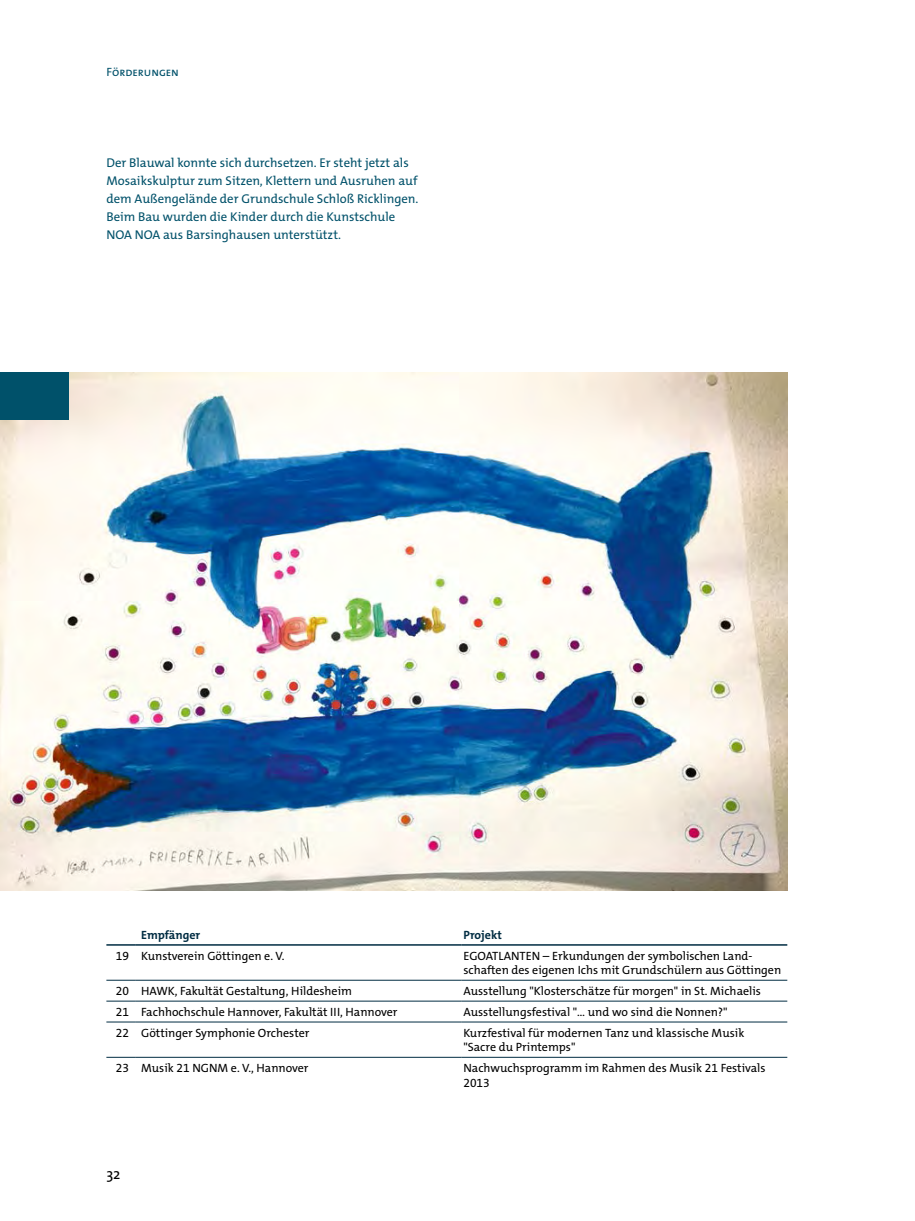
<style>
.page{position:relative;width:915px;height:1221px;background:#fff}
.page>*{position:absolute;margin:0;border:0;box-sizing:border-box;transform-origin:0 0}
.t1{font:15px "The Mix Os F";color:#000}
.Bildtext{font:12.75px/18px "The Mix Os F";color:#00516a}
.Tabellentext{font:12px/14.4px "The Mix Os F";color:#000}
.Tabellentext-2{font:700 12px "The Mix Os F";color:#002c42}
.t2{font:12px "The Mix Os F";letter-spacing:-.005em;color:#00516a}
.Ziffer{font:12px "The Mix Os F";color:#000}
</style>
<div class="page">
<svg style="left:106px;top:944px;width:29px;height:1px"></svg>
<hr style="left:135px;top:944px;width:326px;height:1px;background:#002c42">
<hr style="left:461px;top:944px;width:326px;height:1px;background:#002c42">
<svg style="left:106px;top:979px;width:29px;height:1px"></svg>
<svg style="left:106px;top:1000px;width:29px;height:1px"></svg>
<svg style="left:106px;top:1021px;width:29px;height:1px"></svg>
<svg style="left:106px;top:1056px;width:29px;height:1px"></svg>
<hr style="left:135px;top:979px;width:326px;height:1px;background:#002c42">
<hr style="left:135px;top:1000px;width:326px;height:1px;background:#002c42">
<hr style="left:135px;top:1021px;width:326px;height:1px;background:#002c42">
<hr style="left:135px;top:1056px;width:326px;height:1px;background:#002c42">
<hr style="left:461px;top:979px;width:326px;height:1px;background:#002c42">
<hr style="left:461px;top:1000px;width:326px;height:1px;background:#002c42">
<hr style="left:461px;top:1021px;width:326px;height:1px;background:#002c42">
<hr style="left:461px;top:1056px;width:326px;height:1px;background:#002c42">
<img style="left:0;top:372px;width:787px;height:518px">
<div style="left:0;top:372px;width:69px;height:48px;background:#00516a"></div>
<p class="t2" style="left:106px;top:65px;width:74px">Förderungen</p>
<p class="Bildtext" style="left:106px;top:153px;width:313px">Der Blauwal konnte sich durchsetzen. Er steht jetzt als Mosaikskulptur zum Sitzen, Klettern und Ausruhen auf dem Außengelände der Grundschule Schloß Ricklingen.<br>Beim Bau wurden die Kinder durch die Kunstschule NOA NOA aus Barsinghausen unterstützt.</p>
<p class="Tabellentext-2" style="left:141px;top:927px;width:60px">Empfänger</p>
<p class="Tabellentext-2" style="left:463px;top:927px;width:40px">Projekt</p>
<p class="Ziffer" style="left:116px;top:948px;width:15px">19</p>
<p class="Tabellentext" style="left:141px;top:948px;width:145px">Kunstverein Göttingen e. V.</p>
<p class="Tabellentext" style="left:463px;top:948px;width:319px">EGOATLANTEN – Erkundungen der symbolischen Land&shy;schaften des eigenen Ichs mit Grundschülern aus Göttingen</p>
<p class="Ziffer" style="left:116px;top:983px;width:15px">20</p>
<p class="Tabellentext" style="left:141px;top:983px;width:212px">HAWK, Fakultät Gestaltung, Hildesheim</p>
<p class="Tabellentext" style="left:463px;top:983px;width:299px">Ausstellung "Klosterschätze für morgen" in St. Michaelis</p>
<p class="Ziffer" style="left:116px;top:1004px;width:15px">21</p>
<p class="Tabellentext" style="left:141px;top:1004px;width:258px">Fachhochschule Hannover, Fakultät III, Hannover</p>
<p class="Tabellentext" style="left:463px;top:1004px;width:266px">Ausstellungsfestival "... und wo sind die Nonnen?"</p>
<p class="Ziffer" style="left:116px;top:1025px;width:15px">22</p>
<p class="Tabellentext" style="left:141px;top:1025px;width:170px">Göttinger Symphonie Orchester</p>
<p class="Tabellentext" style="left:463px;top:1025px;width:282px">Kurzfestival für modernen Tanz und klassische Musik "Sacre du Printemps"</p>
<p class="Ziffer" style="left:116px;top:1060px;width:15px">23</p>
<p class="Tabellentext" style="left:141px;top:1060px;width:169px">Musik 21 NGNM e. V., Hannover</p>
<p class="Tabellentext" style="left:463px;top:1060px;width:303px">Nachwuchsprogramm im Rahmen des Musik 21 Festivals<br>2013</p>
<p class="t1" style="left:106px;top:1164px;width:16px">32</p>
</div>
